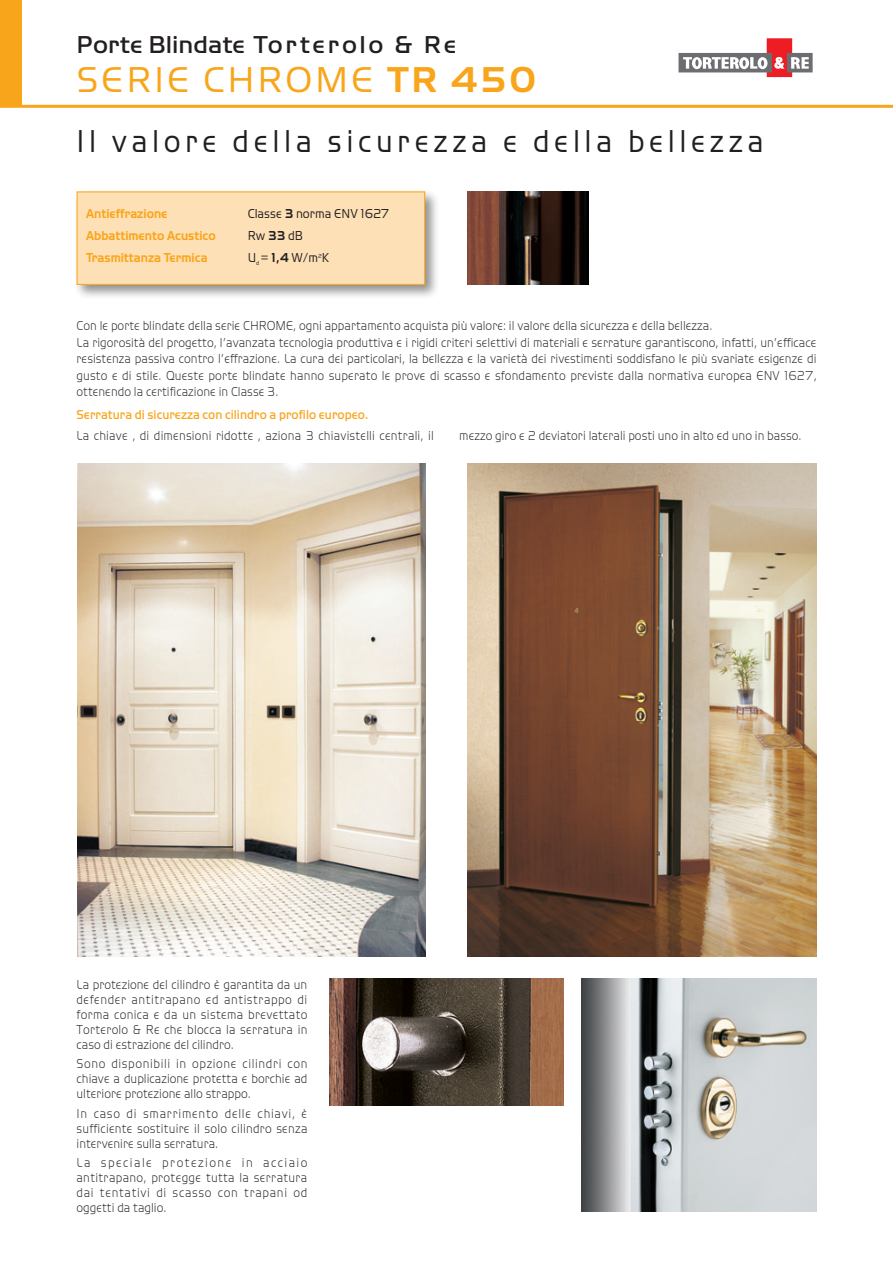
<style>
.page{position:relative;width:893px;height:1263px;background:#fff}
.page>*{position:absolute;margin:0;border:0;box-sizing:border-box;transform-origin:0 0}
.t1{font:37.5px "Handel Gothic ITC Std";letter-spacing:.07em;color:#f9a51b}
.t2{font:33px "Handel Gothic ITC Std";letter-spacing:.15em;color:#231f20;scale:.9 1}
.t3{font:500 25.5px "Handel Gothic ITC Std";color:#231f20}
.t4{font:300 13.5px/15px "Handel Gothic ITC Com";color:#231f20;text-align:justify;scale:.9 1}
.t5{font:700 13.5px "Handel Gothic ITC Std";color:#f9a51b;scale:.9 1}
.t6{font:500 13.5px "Handel Gothic ITC Std";color:#f9a51b;scale:.9 1}
.t7{font:13.5px "Handel Gothic ITC Std";color:#231f20;scale:.9 1}
.s1{font-weight:700}
</style>
<div class="page">
<div style="left:0;top:0;width:21px;height:106px;background:#f9a51b"></div>
<hr style="left:0;top:105px;width:893px;height:3px;background:#f9a51b">
<div style="left:73px;top:188px;width:367px;height:112px;background:#231f20;opacity:.5"></div>
<div style="left:77px;top:192px;width:348px;height:92px;background:#fee0b6"></div>
<div style="left:77px;top:191px;width:348px;height:94px;border:1px solid #f9a51b"></div>
<img style="left:78px;top:463px;width:347px;height:494px">
<img style="left:468px;top:463px;width:348px;height:494px">
<img style="left:582px;top:978px;width:234px;height:234px">
<img style="left:329px;top:978px;width:235px;height:128px">
<img style="left:468px;top:191px;width:121px;height:94px">
<div style="left:767px;top:39px;width:25px;height:38px;background:#ee1d23"></div>
<div style="left:679px;top:53px;width:93px;height:19px;background:#6c6d70"></div>
<div style="left:788px;top:53px;width:24px;height:19px;background:#6c6d70"></div>
<div style="left:787px;top:53px;width:25px;height:19px;border:1px solid #6c6d70"></div>
<svg style="left:774px;top:57px;width:10px;height:12px"></svg>
<svg style="left:683px;top:57px;width:84px;height:12px"></svg>
<svg style="left:791px;top:57px;width:18px;height:12px"></svg>
<h3 class="t3" style="left:77px;top:30px;width:381px">Porte Blindate Torterolo &amp; Re</h3>
<h1 class="t1" style="left:77px;top:59px;width:461px">SERIE CHROME <span class="s1">TR 450</span></h1>
<h2 class="t2" style="left:77px;top:124px;width:765px">Il valore della sicurezza e della bellezza</h2>
<p class="t5" style="left:86px;top:205px;width:92px">Antieffrazione</p>
<p class="t7" style="left:248px;top:206px;width:159px">Classe <span class="s1">3</span> norma ENV 1627</p>
<p class="t5" style="left:86px;top:227px;width:146px">Abbattimento Acustico</p>
<p class="t7" style="left:248px;top:228px;width:63px">Rw <span class="s1">33</span> dB</p>
<p class="t5" style="left:86px;top:249px;width:136px">Trasmittanza Termica</p>
<p class="t7" style="left:248px;top:250px;width:92px">U<sub>d</sub> = <span class="s1">1,4</span> W/m<sup>2</sup>K</p>
<p class="t4" style="left:77px;top:317px;width:824px;line-height:16.5px;text-align:left">Con le porte blindate della serie CHROME, ogni appartamento acquista più valore: il valore della sicurezza e della bellezza.<br>La rigorosità del progetto, l’avanzata tecnologia produttiva e i rigidi criteri selettivi di materiali e serrature garantiscono, infatti, un’efficace resistenza passiva contro l’effrazione. La cura dei particolari, la bellezza e la varietà dei rivestimenti soddisfano le più svariate esigenze di gusto e di stile. Queste porte blindate hanno superato le prove di scasso e sfondamento previste dalla normativa europea ENV 1627, ottenendo la certificazione in Classe 3.</p>
<p class="t6" style="left:77px;top:407px;width:326px">Serratura di sicurezza con cilindro a profilo europeo.</p>
<p class="t4" style="left:77px;top:428px;width:398px">La chiave , di dimensioni ridotte , aziona 3 chiavistelli centrali, il</p>
<p class="t4" style="left:459px;top:428px;width:382px">mezzo giro e 2 deviatori laterali posti uno in alto ed uno in basso.</p>
<p class="t4" style="left:77px;top:977px;width:258px">La protezione del cilindro è garantita da un defender antitrapano ed antistrappo di forma conica e da un sistema brevettato Torterolo &amp; Re che blocca la serratura in caso di estrazione del cilindro.</p>
<p class="t4" style="left:77px;top:1056px;width:258px">Sono disponibili in opzione cilindri con chiave a duplicazione protetta e borchie ad ulteriore protezione allo strappo.</p>
<p class="t4" style="left:77px;top:1105px;width:258px">In caso di smarrimento delle chiavi, è sufficiente sostituire il solo cilindro senza intervenire sulla serratura.</p>
<p class="t4" style="left:77px;top:1155px;width:258px">La speciale protezione in acciaio antitrapano, protegge tutta la serratura dai tentativi di scasso con trapani od oggetti da taglio.</p>
</div>
